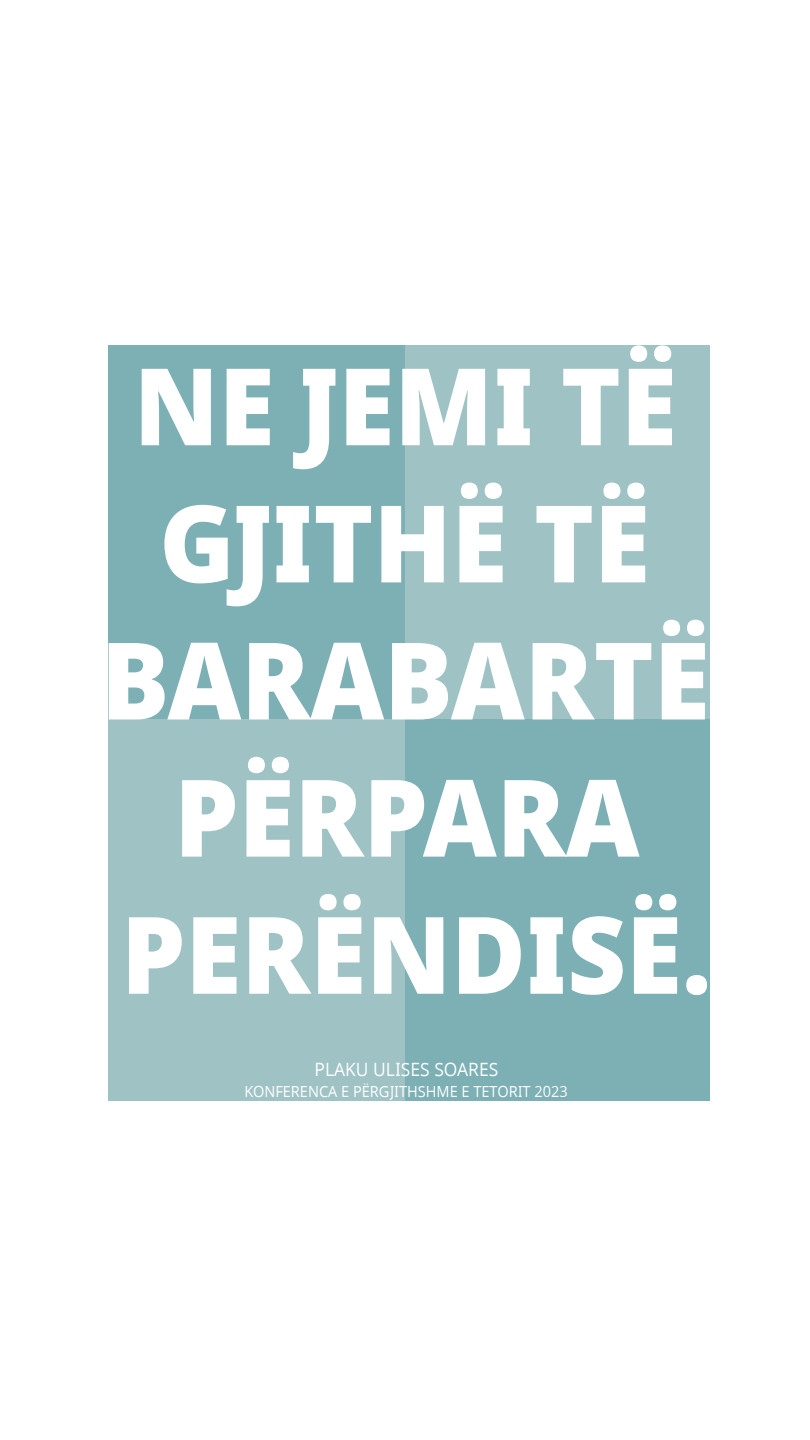
<style>
.page{position:relative;width:810px;height:1440px;background:#fff}
.page>*{position:absolute;margin:0;border:0;box-sizing:border-box;transform-origin:0 0}
.t1{font:800 107.1px/137.1px "Dots Solidlds Lat";color:#fff;text-align:center;scale:.95 1}
.t2{font:18.38px "Dots Solidlds Lat";color:#fff;scale:.95 1}
.t3{font:15.3px "Dots Solidlds Lat";color:#fff;scale:.95 1}
</style>
<div class="page">
<div style="left:108px;top:345px;width:296px;height:374px;background:#7cb0b4"></div>
<div style="left:108px;top:719px;width:296px;height:382px;background:#9fc2c5"></div>
<div style="left:404px;top:345px;width:306px;height:374px;background:#9fc2c5"></div>
<div style="left:404px;top:719px;width:306px;height:382px;background:#7cb0b4"></div>
<p class="t1" style="left:101px;top:340px;width:644px">NE JEMI TË<br>GJITHË TË<br>BARABARTË<br>PËRPARA<br>PERËNDISË.</p>
<p class="t2" style="left:315px;top:1055px;width:195px">PLAKU ULISES SOARES</p>
<p class="t3" style="left:244px;top:1081px;width:342px">KONFERENCA E PËRGJITHSHME E TETORIT 2023</p>
</div>
